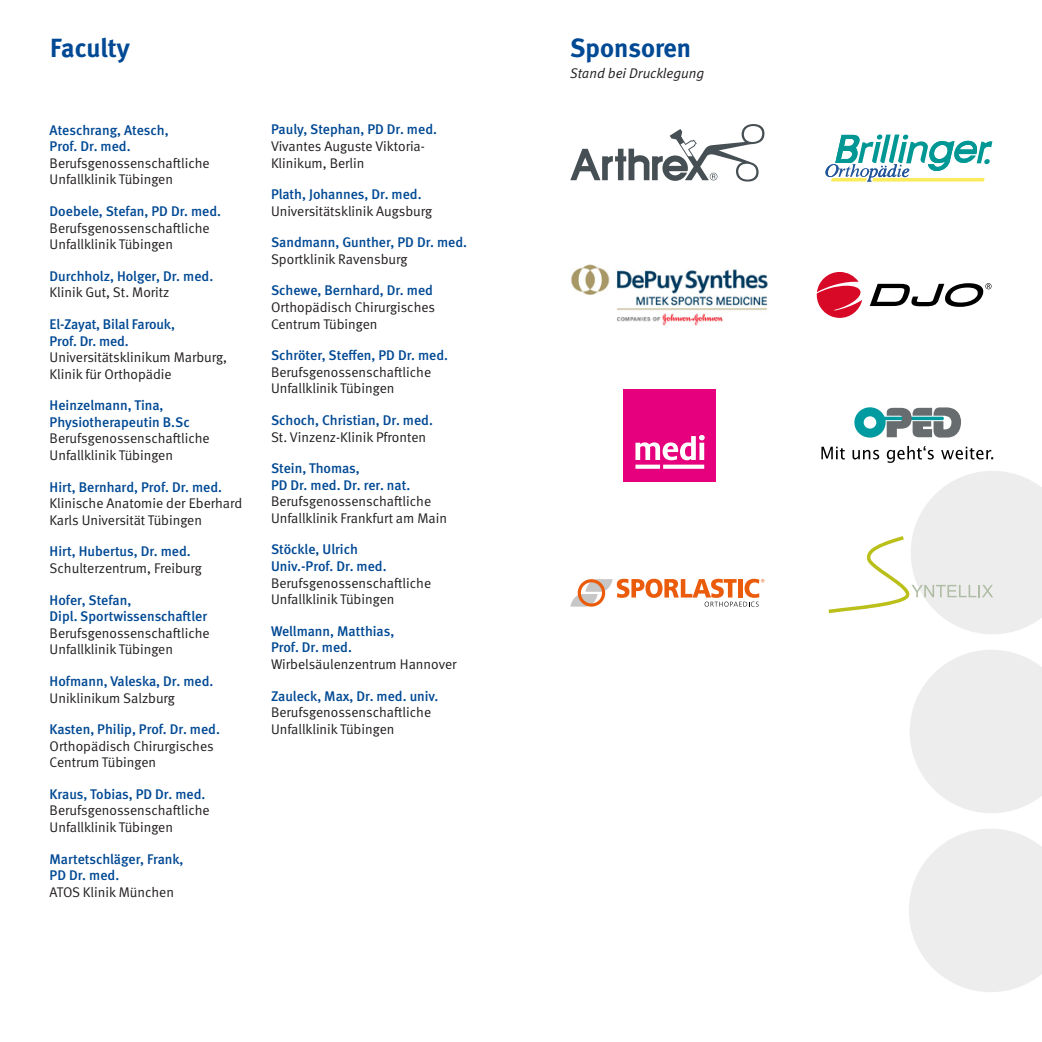
<style>
.page{position:relative;width:1042px;height:1042px;background:#fff}
.page>*{position:absolute;margin:0;border:0;box-sizing:border-box;transform-origin:0 0}
.t1{font:700 26.25px "DGUV Meta";color:#004994}
.t2{font:14px/16.6px "DGUV Meta";color:#221e1f}
.t3{font:500 14px/16.6px "DGUV Meta";color:#004994}
.t4{font:italic 14px "DGUV Meta";color:#221e1f}
</style>
<div class="page">
<svg style="left:910px;top:650px;width:132px;height:163px"></svg>
<svg style="left:909px;top:829px;width:133px;height:163px"></svg>
<svg style="left:570px;top:124px;width:194px;height:58px"></svg>
<svg style="left:817px;top:272px;width:45px;height:46px"></svg>
<svg style="left:870px;top:283px;width:121px;height:24px"></svg>
<svg style="left:570px;top:579px;width:194px;height:28px"></svg>
<svg style="left:825px;top:134px;width:167px;height:48px"></svg>
<img style="left:571px;top:264px;width:197px;height:61px">
<svg style="left:821px;top:446px;width:172px;height:17px"></svg>
<svg style="left:854px;top:407px;width:107px;height:31px"></svg>
<svg style="left:828px;top:471px;width:214px;height:163px"></svg>
<div style="left:624px;top:389px;width:92px;height:92px;background:#e6007d"></div>
<svg style="left:635px;top:435px;width:70px;height:34px"></svg>
<h1 class="t1" style="left:50px;top:33px;width:81px">Faculty</h1>
<h1 class="t1" style="left:570px;top:33px;width:122px">Sponsoren</h1>
<p class="t3" style="left:50px;top:122px;width:121px">Ateschrang, Atesch,<br>Prof. Dr. med.</p>
<p class="t2" style="left:50px;top:155px;width:162px">Berufsgenossenschaftliche<br>Unfallklinik Tübingen</p>
<p class="t3" style="left:50px;top:203px;width:173px">Doebele, Stefan, PD Dr. med.</p>
<p class="t2" style="left:50px;top:220px;width:162px">Berufsgenossenschaftliche<br>Unfallklinik Tübingen</p>
<p class="t3" style="left:50px;top:268px;width:165px">Durchholz, Holger, Dr. med.</p>
<p class="t2" style="left:50px;top:284px;width:121px">Klinik Gut, St. Moritz</p>
<p class="t3" style="left:50px;top:316px;width:127px">El-Zayat, Bilal Farouk,<br>Prof. Dr. med.</p>
<p class="t2" style="left:50px;top:349px;width:179px">Universitätsklinikum Marburg,<br>Klinik für Orthopädie</p>
<p class="t3" style="left:50px;top:397px;width:142px">Heinzelmann, Tina,<br>Physiotherapeutin B.Sc</p>
<p class="t2" style="left:50px;top:431px;width:162px">Berufsgenossenschaftliche<br>Unfallklinik Tübingen</p>
<p class="t3" style="left:50px;top:479px;width:174px">Hirt, Bernhard, Prof. Dr. med.</p>
<p class="t2" style="left:50px;top:495px;width:194px">Klinische Anatomie der Eberhard<br>Karls Universität Tübingen</p>
<p class="t3" style="left:50px;top:544px;width:143px">Hirt, Hubertus, Dr. med.</p>
<p class="t2" style="left:50px;top:560px;width:154px">Schulterzentrum, Freiburg</p>
<p class="t3" style="left:50px;top:592px;width:159px">Hofer, Stefan,<br>Dipl. Sportwissenschaftler</p>
<p class="t2" style="left:50px;top:625px;width:162px">Berufsgenossenschaftliche<br>Unfallklinik Tübingen</p>
<p class="t3" style="left:50px;top:673px;width:165px">Hofmann, Valeska, Dr. med.</p>
<p class="t2" style="left:50px;top:690px;width:127px">Uniklinikum Salzburg</p>
<p class="t3" style="left:50px;top:721px;width:172px">Kasten, Philip, Prof. Dr. med.</p>
<p class="t2" style="left:50px;top:738px;width:166px">Orthopädisch Chirurgisches<br>Centrum Tübingen</p>
<p class="t3" style="left:50px;top:786px;width:157px">Kraus, Tobias, PD Dr. med.</p>
<p class="t2" style="left:50px;top:802px;width:162px">Berufsgenossenschaftliche<br>Unfallklinik Tübingen</p>
<p class="t3" style="left:50px;top:851px;width:135px">Martetschläger, Frank,<br>PD Dr. med.</p>
<p class="t2" style="left:50px;top:884px;width:126px">ATOS Klinik München</p>
<p class="t3" style="left:271px;top:122px;width:168px">Pauly, Stephan, PD Dr. med.</p>
<p class="t2" style="left:271px;top:138px;width:155px">Vivantes Auguste Viktoria-<br>Klinikum, Berlin</p>
<p class="t3" style="left:271px;top:186px;width:152px">Plath, Johannes, Dr. med.</p>
<p class="t2" style="left:271px;top:203px;width:163px">Universitätsklinik Augsburg</p>
<p class="t3" style="left:271px;top:235px;width:198px">Sandmann, Gunther, PD Dr. med.</p>
<p class="t2" style="left:271px;top:251px;width:138px">Sportklinik Ravensburg</p>
<p class="t3" style="left:271px;top:283px;width:163px">Schewe, Bernhard, Dr. med</p>
<p class="t2" style="left:271px;top:299px;width:166px">Orthopädisch Chirurgisches<br>Centrum Tübingen</p>
<p class="t3" style="left:271px;top:347px;width:179px">Schröter, Steffen, PD Dr. med.</p>
<p class="t2" style="left:271px;top:364px;width:162px">Berufsgenossenschaftliche<br>Unfallklinik Tübingen</p>
<p class="t3" style="left:271px;top:412px;width:163px">Schoch, Christian, Dr. med.</p>
<p class="t2" style="left:271px;top:429px;width:157px">St. Vinzenz-Klinik Pfronten</p>
<p class="t3" style="left:271px;top:460px;width:141px">Stein, Thomas,<br>PD Dr. med. Dr. rer. nat.</p>
<p class="t2" style="left:271px;top:493px;width:178px">Berufsgenossenschaftliche<br>Unfallklinik Frankfurt am Main</p>
<p class="t3" style="left:271px;top:542px;width:117px">Stöckle, Ulrich<br>Univ.-Prof. Dr. med.</p>
<p class="t2" style="left:271px;top:575px;width:162px">Berufsgenossenschaftliche<br>Unfallklinik Tübingen</p>
<p class="t3" style="left:271px;top:623px;width:125px">Wellmann, Matthias,<br>Prof. Dr. med.</p>
<p class="t2" style="left:271px;top:656px;width:187px">Wirbelsäulenzentrum Hannover</p>
<p class="t3" style="left:271px;top:688px;width:169px">Zauleck, Max, Dr. med. univ.</p>
<p class="t2" style="left:271px;top:704px;width:162px">Berufsgenossenschaftliche<br>Unfallklinik Tübingen</p>
<p class="t4" style="left:570px;top:65px;width:136px">Stand bei Drucklegung</p>
</div>
